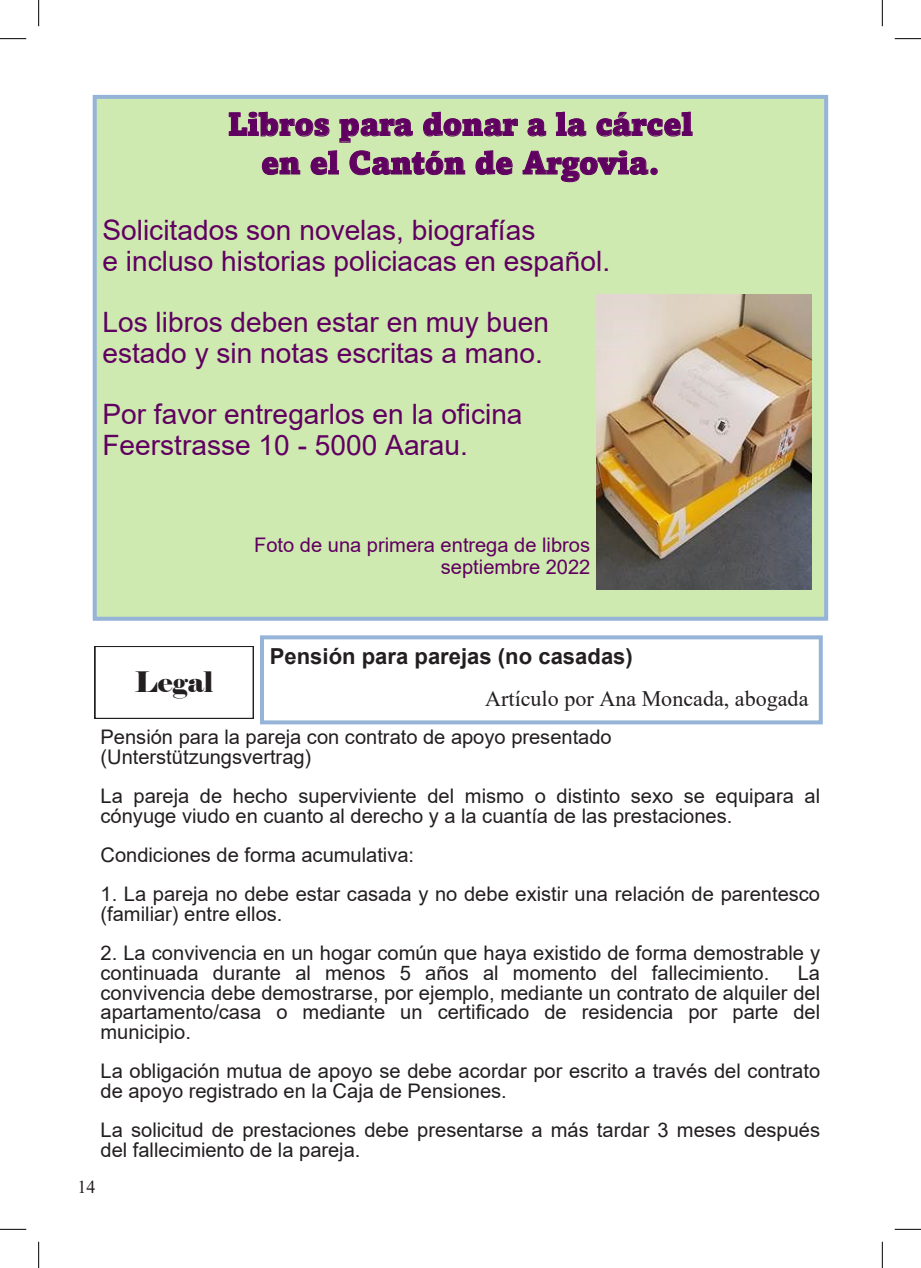
<style>
.page{position:relative;width:921px;height:1268px;background:#fff}
.page>*{position:absolute;margin:0;border:0;box-sizing:border-box;transform-origin:0 0}
.t1{font:900 32.2px/38.5px "Amasis MT Pro";color:#600060;text-align:center}
.t2{font:28.18px "Arial";color:#600060}
.t3{font:28.18px "Elephant";color:#231f20}
.t4{font:28px/61.2px "Arial";color:#600060}
.t5{font:700 22.05px "Arial";color:#231f20}
.t6{font:22.05px "Times New Roman";color:#231f20}
.t7{font:20.12px/19.6px "Arial";color:#231f20}
.t8{font:20.12px/21.9px "Arial";color:#600060;text-align:right}
.t9{font:18.03px "Times New Roman";color:#231f20}
</style>
<div class="page">
<div style="left:95px;top:646px;width:158px;height:73px;border:2px solid #231f20"></div>
<div style="left:260px;top:635px;width:562px;height:89px;border:4px solid #95b4d8"></div>
<div style="left:95px;top:97px;width:731px;height:522px;background:#ceeab0"></div>
<div style="left:93px;top:95px;width:735px;height:526px;border:4px solid #95b4d8"></div>
<img style="left:596px;top:295px;width:216px;height:295px">
<svg style="left:0;top:38px;width:26px;height:1px"></svg>
<svg style="left:894px;top:38px;width:27px;height:1px"></svg>
<svg style="left:0;top:1229px;width:26px;height:1px"></svg>
<svg style="left:894px;top:1229px;width:27px;height:1px"></svg>
<svg style="left:38px;top:0;width:1px;height:26px"></svg>
<svg style="left:38px;top:1242px;width:1px;height:26px"></svg>
<svg style="left:882px;top:0;width:1px;height:26px"></svg>
<svg style="left:882px;top:1242px;width:1px;height:26px"></svg>
<h1 class="t1" style="left:228px;top:105px;width:466px">Libros para donar a la cárcel en el Cantón de Argovia.</h1>
<h2 class="t2" style="left:102px;top:211px;width:434px">Solicitados son novelas, biografías</h2>
<h3 class="t4" style="left:102px;top:230px;width:509px">e incluso historias policiacas en español.<br>Los libros deben estar en muy buen</h3>
<h3 class="t4" style="left:102px;top:322px;width:442px">estado y sin notas escritas a mano.<br>Por favor entregarlos en la oficina</h3>
<h3 class="t4" style="left:102px;top:414px;width:367px">Feerstrasse 10 - 5000 Aarau.</h3>
<h2 class="t3" style="left:135px;top:664px;width:80px">Legal</h2>
<p class="t8" style="left:254px;top:534px;width:338px">Foto de una primera entrega de libros septiembre 2022</p>
<p class="t5" style="left:270px;top:641px;width:364px">Pensión para parejas (no casadas)</p>
<p class="t6" style="left:485px;top:683px;width:325px">Artículo por Ana Moncada, abogada</p>
<p class="t7" style="left:100px;top:727px;width:513px">Pensión para la pareja con contrato de apoyo presentado (Unterstützungsvertrag)</p>
<p class="t7" style="left:100px;top:786px;width:721px">La pareja de hecho superviviente del mismo o distinto sexo se equipara al cónyuge viudo en cuanto al derecho y a la cuantía de las prestaciones.</p>
<p class="t7" style="left:100px;top:845px;width:315px">Condiciones de forma acumulativa:</p>
<p class="t7" style="left:100px;top:884px;width:721px">1. La pareja no debe estar casada y no debe existir una relación de parentesco (familiar) entre ellos.</p>
<p class="t7" style="left:100px;top:943px;width:721px">2. La convivencia en un hogar común que haya existido de forma demostrable y continuada durante al menos 5 años al momento del fallecimiento.</p>
<p class="t7" style="left:100px;top:963px;width:721px;text-align:justify;text-indent:697px">La convivencia debe demostrarse, por ejemplo, mediante un contrato de alquiler del apartamento/casa o mediante un certificado de residencia por parte del municipio.</p>
<p class="t7" style="left:100px;top:1061px;width:721px">La obligación mutua de apoyo se debe acordar por escrito a través del contrato de apoyo registrado en la Caja de Pensiones.</p>
<p class="t7" style="left:100px;top:1120px;width:721px">La solicitud de prestaciones debe presentarse a más tardar 3 meses después del fallecimiento de la pareja.</p>
<p class="t9" style="left:78px;top:1174px;width:20px">14</p>
</div>
